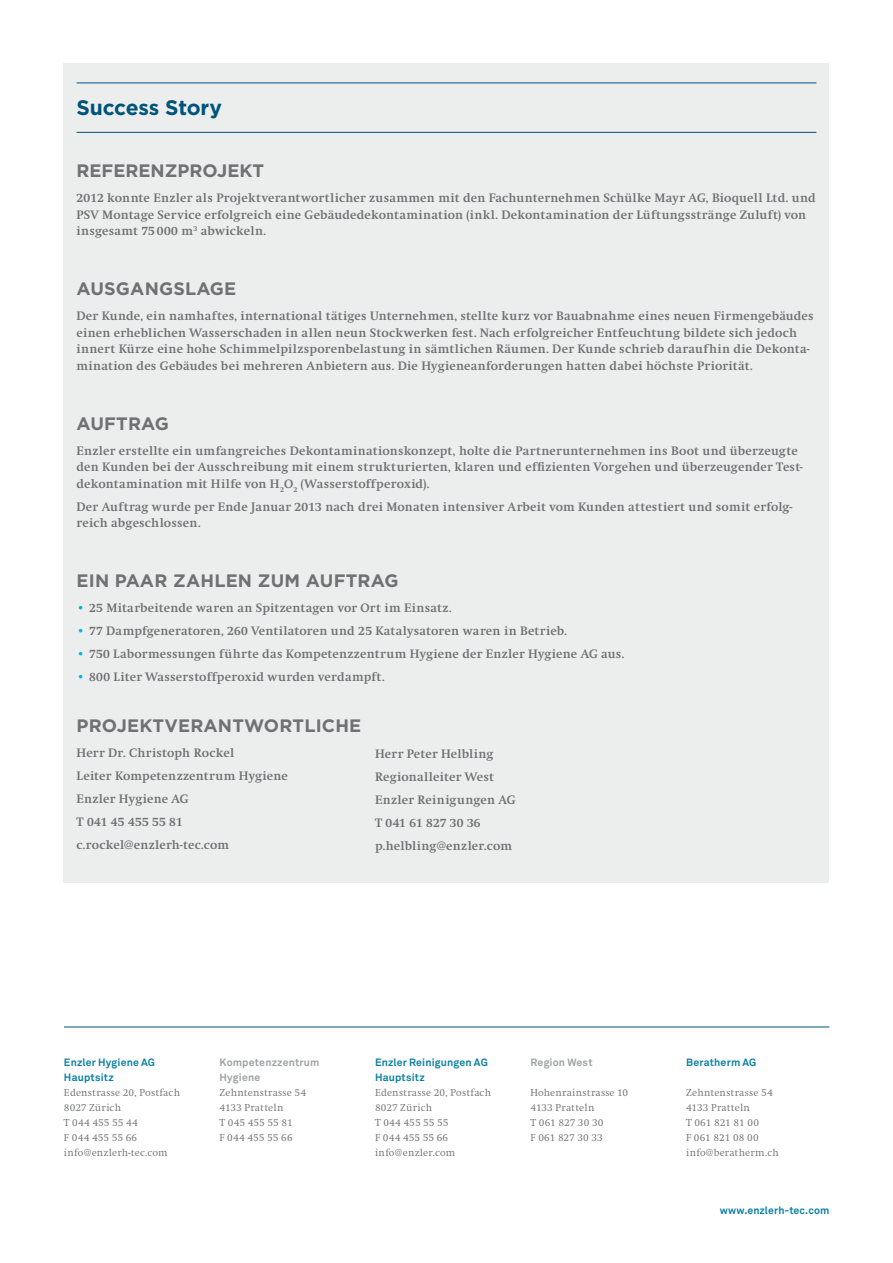
<style>
.page{position:relative;width:893px;height:1263px;background:#fff}
.page>*{position:absolute;margin:0;border:0;box-sizing:border-box;transform-origin:0 0}
.t1{font:700 21px "Gotham";letter-spacing:-.005em;color:#00547a}
.t2{font:700 18px "Gotham";letter-spacing:.01em;color:#707172}
.t3{font:700 12.75px/16.5px "Swift";letter-spacing:.02em;color:#707172}
.t4{font:300 10.5px/15px "Swift";letter-spacing:.01em;color:#707172}
.t5{font:700 10.5px/15px "Akkurat";letter-spacing:.015em;color:#0a80a1}
.t6{font:700 10.5px/15px "Akkurat";letter-spacing:.015em;color:#9ea0a2}
.s1{color:#00b5e0}
</style>
<div class="page">
<div style="left:64px;top:64px;width:765px;height:819px;background:#eceded"></div>
<hr style="left:77px;top:83px;width:739px;height:1px;background:#00547a">
<hr style="left:77px;top:132px;width:739px;height:1px;background:#00547a">
<hr style="left:64px;top:1026px;width:765px;height:1px;background:#00547a">
<h1 class="t1" style="left:77px;top:96px;width:147px">SUCCESS STORY</h1>
<h2 class="t2" style="left:77px;top:161px;width:189px">REFERENZPROJEKT</h2>
<p class="t3" style="left:77px;top:190px;width:741px">2012 konnte Enzler als Projektverantwortlicher zusammen mit den Fachunternehmen Schülke Mayr AG, Bioquell Ltd. und<br>PSV Montage Service erfolgreich eine Gebäudedekontamination (inkl. Dekontamination der Lüftungsstränge Zuluft) von insgesamt 75 000 m<sup>3</sup> abwickeln.</p>
<h2 class="t2" style="left:77px;top:278px;width:161px">AUSGANGSLAGE</h2>
<p class="t3" style="left:77px;top:308px;width:739px">Der Kunde, ein namhaftes, international tätiges Unternehmen, stellte kurz vor Bauabnahme eines neuen Firmengebäudes einen erheblichen Wasserschaden in allen neun Stockwerken fest. Nach erfolgreicher Entfeuchtung bildete sich jedoch innert Kürze eine hohe Schimmelpilzsporenbelastung in sämtlichen Räumen. Der Kunde schrieb daraufhin die Dekonta&shy;mination des Gebäudes bei mehreren Anbietern aus. Die Hygieneanforderungen hatten dabei höchste Priorität.</p>
<h2 class="t2" style="left:77px;top:413px;width:94px">AUFTRAG</h2>
<p class="t3" style="left:77px;top:442px;width:728px">Enzler erstellte ein umfangreiches Dekontaminationskonzept, holte die Partnerunternehmen ins Boot und überzeugte den Kunden bei der Ausschreibung mit einem strukturierten, klaren und effizienten Vorgehen und überzeugender Test&shy;dekontamination mit Hilfe von H<sub>2</sub>O<sub>2</sub> (Wasserstoffperoxid).</p>
<p class="t3" style="left:77px;top:498px;width:718px">Der Auftrag wurde per Ende Januar 2013 nach drei Monaten intensiver Arbeit vom Kunden attestiert und somit erfolg&shy;reich abgeschlossen.</p>
<h2 class="t2" style="left:77px;top:570px;width:64px">EIN PAAR</h2>
<h2 class="t2" style="left:173px;top:570px;width:227px">ZAHLEN ZUM AUFTRAG</h2>
<p class="t3" style="left:77px;top:600px;width:377px"><span class="s1">•</span> 25 Mitarbeitende waren an Spitzentagen vor Ort im Einsatz.</p>
<p class="t3" style="left:77px;top:623px;width:492px"><span class="s1">•</span> 77 Dampfgeneratoren, 260 Ventilatoren und 25 Katalysatoren waren in Betrieb.</p>
<p class="t3" style="left:77px;top:645px;width:549px"><span class="s1">•</span> 750 Labormessungen führte das Kompetenzzentrum Hygiene der Enzler Hygiene AG aus.</p>
<p class="t3" style="left:77px;top:668px;width:309px"><span class="s1">•</span> 800 Liter Wasserstoffperoxid wurden verdampft.</p>
<h2 class="t2" style="left:77px;top:716px;width:286px">PROJEKTVERANTWORTLICHE</h2>
<p class="t3" style="left:77px;top:742px;width:213px;line-height:22.8px">Herr Dr. Christoph Rockel<br>Leiter Kompetenzzentrum Hygiene<br>Enzler Hygiene AG<br>T 041 45 455 55 81 c.rockel@enzlerh-tec.com</p>
<p class="t3" style="left:375px;top:743px;width:142px;line-height:22.8px">Herr Peter Helbling<br>Regionalleiter West<br>Enzler Reinigungen AG<br>T 041 61 827 30 36 p.helbling@enzler.com</p>
<p class="t5" style="left:64px;top:1054px;width:93px">Enzler Hygiene AG<br>Hauptsitz</p>
<p class="t4" style="left:64px;top:1085px;width:118px">Edenstrasse 20, Postfach<br>8027 Zürich<br>T 044 455 55 44<br>F 044 455 55 66 info@enzlerh-tec.com</p>
<p class="t6" style="left:220px;top:1054px;width:101px">Kompetenzzentrum<br>Hygiene</p>
<p class="t4" style="left:220px;top:1085px;width:88px">Zehntenstrasse 54<br>4133 Pratteln<br>T 045 455 55 81<br>F 044 455 55 66</p>
<p class="t5" style="left:375px;top:1054px;width:114px">Enzler Reinigungen AG<br>Hauptsitz</p>
<p class="t4" style="left:375px;top:1085px;width:118px">Edenstrasse 20, Postfach<br>8027 Zürich<br>T 044 455 55 55<br>F 044 455 55 66 info@enzler.com</p>
<p class="t6" style="left:531px;top:1054px;width:63px">Region West</p>
<p class="t4" style="left:531px;top:1085px;width:99px">Hohenrainstrasse 10<br>4133 Pratteln<br>T 061 827 30 30<br>F 061 827 30 33</p>
<p class="t5" style="left:686px;top:1054px;width:72px">Beratherm AG</p>
<p class="t4" style="left:686px;top:1085px;width:94px">Zehntenstrasse 54<br>4133 Pratteln<br>T 061 821 81 00<br>F 061 821 08 00 info@beratherm.ch</p>
<p class="t5" style="left:720px;top:1203px;width:111px">www.enzlerh-tec.com</p>
</div>
